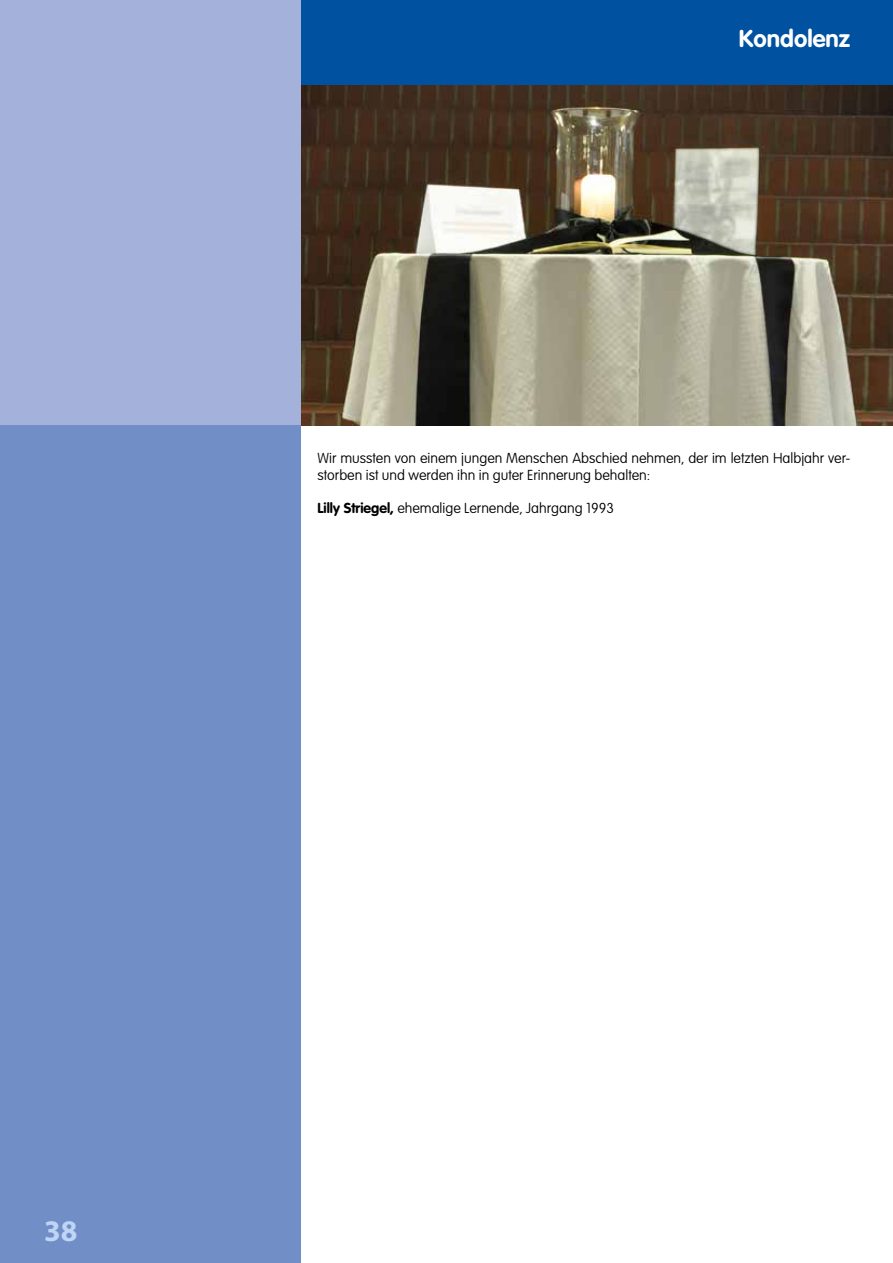
<style>
.page{position:relative;width:893px;height:1263px;background:#fff}
.page>*{position:absolute;margin:0;border:0;box-sizing:border-box;transform-origin:0 0}
.t1{font:700 30px "Myriad";color:#bfd5f5}
.t2{font:700 24px "VAG Rounded Std";color:#fff}
.t3{font:100 14.25px/16.5px "VAG Rounded Std";color:#000}
.s1{font-weight:700}
</style>
<div class="page">
<div style="left:300px;top:0;width:593px;height:85px;background:#0052a0"></div>
<img style="left:300px;top:85px;width:593px;height:340px">
<div style="left:0;top:0;width:300px;height:430px;background:#a4b2db"></div>
<div style="left:0;top:425px;width:300px;height:838px;background:#728ec7"></div>
<h2 class="t2" style="left:739px;top:24px;width:113px">Kondolenz</h2>
<p class="t3" style="left:317px;top:450px;width:534px">Wir mussten von einem jungen Menschen Abschied nehmen, der im letzten Halbjahr ver&shy;storben ist und werden ihn in guter Erinnerung behalten:</p>
<p class="t3" style="left:317px;top:500px;width:298px"><span class="s1">Lilly Striegel,</span> ehemalige Lernende, Jahrgang 1993</p>
<h1 class="t1" style="left:44px;top:1216px;width:35px">38</h1>
</div>
